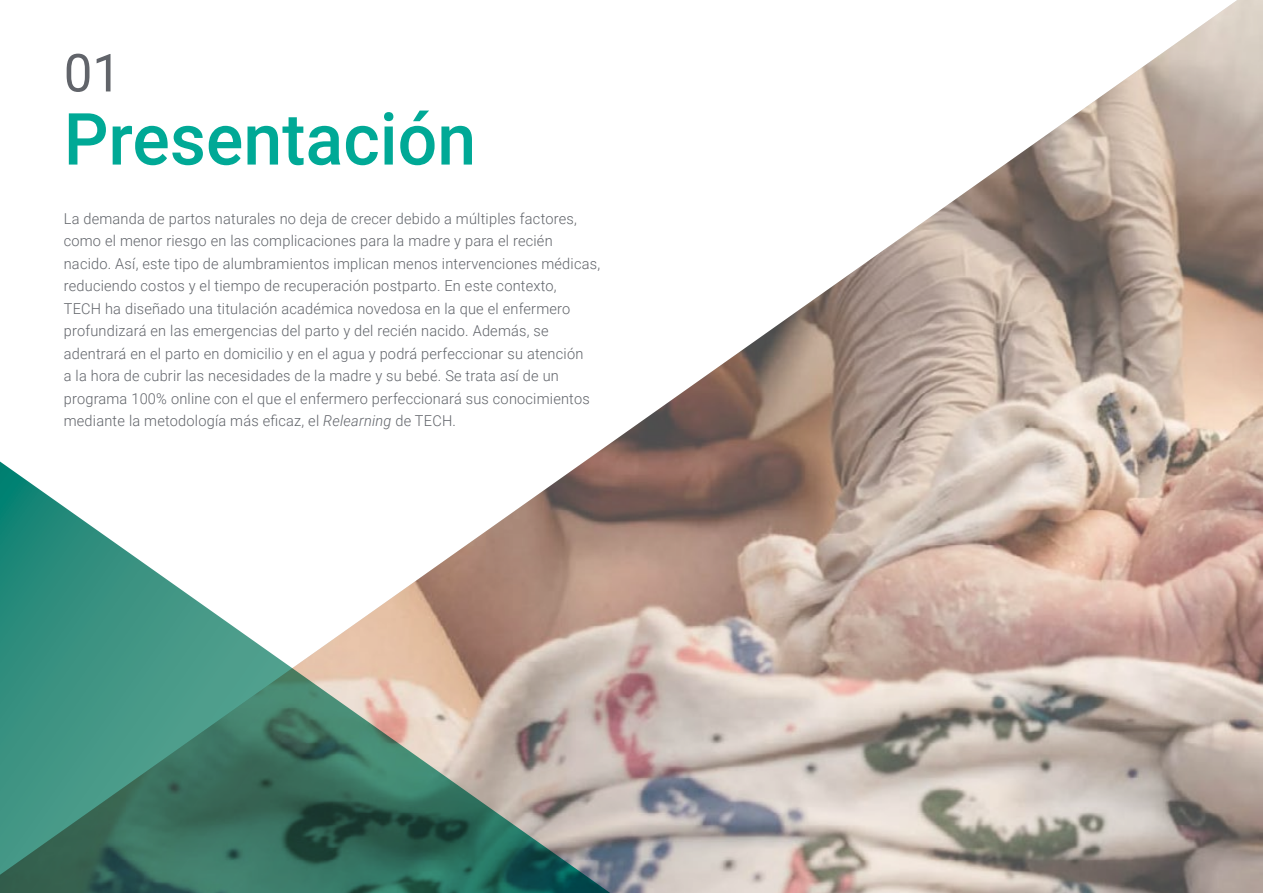
<style>
.page{position:relative;width:1263px;height:893px;background:#fff}
.page>*{position:absolute;margin:0;border:0;box-sizing:border-box;transform-origin:0 0}
.t1{font:500 72px "Roboto";color:#00a996}
.t2{font:52.5px "Roboto";color:#61646a}
.t3{font:300 15px/22.5px "Roboto";letter-spacing:.015em;color:#61646a}
.s1{font-style:italic}
</style>
<div class="page">
<img style="left:606px;top:0;width:657px;height:893px">
<svg style="left:0;top:446px;width:640px;height:447px"></svg>
<h2 class="t2" style="left:64px;top:36px;width:59px">01</h2>
<h1 class="t1" style="left:64px;top:89px;width:414px">Presentación</h1>
<p class="t3" style="left:64px;top:207px;width:538px">La demanda de partos naturales no deja de crecer debido a múltiples factores, como el menor riesgo en las complicaciones para la madre y para el recién nacido. Así, este tipo de alumbramientos implican menos intervenciones médicas, reduciendo costos y el tiempo de recuperación postparto. En este contexto,<br>TECH ha diseñado una titulación académica novedosa en la que el enfermero profundizará en las emergencias del parto y del recién nacido. Además, se adentrará en el parto en domicilio y en el agua y podrá perfeccionar su atención<br>a la hora de cubrir las necesidades de la madre y su bebé. Se trata así de un programa 100% online con el que el enfermero perfeccionará sus conocimientos mediante la metodología más eficaz, el <span class="s1">Relearning</span> de TECH.</p>
</div>
